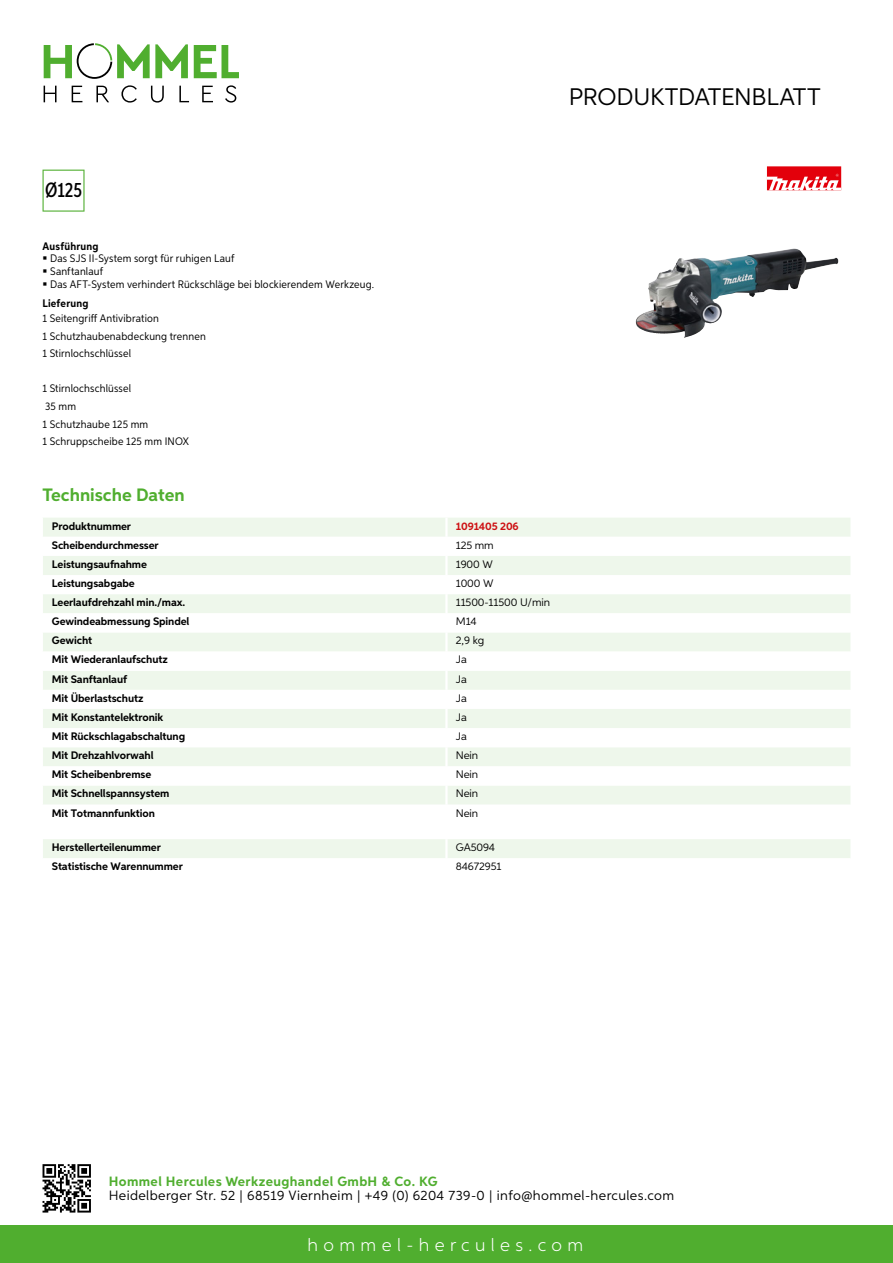
<style>
.page{position:relative;width:893px;height:1263px;background:#fff}
.page>*{position:absolute;margin:0;border:0;box-sizing:border-box;transform-origin:0 0}
.t1{font:24px "Aspira";letter-spacing:-.01em;color:#000}
.t2{font:500 20.7px "Aspira XX Nar";color:#000}
.t3{font:300 18px "Aspira";letter-spacing:.3em;color:#fff}
.t4{font:700 18px "Aspira";color:#50ae2f}
.t5{font:13.5px "Aspira";letter-spacing:.03em;color:#000}
.t6{font:700 13.5px "Aspira";letter-spacing:.03em;color:#50ae2f}
.t7{font:700 10.95px "Aspira";letter-spacing:-.01em;color:#000}
.t8{font:10.95px/17.5px "Aspira Nar";letter-spacing:.015em;color:#000}
.t9{font:10.95px "Aspira";letter-spacing:-.01em;color:#000}
.t10{font:700 10.95px "Aspira Nar";letter-spacing:.02em;color:#000}
.t11{font:700 10.95px "Aspira";letter-spacing:-.01em;color:#cd1013}
</style>
<div class="page">
<div style="left:0;top:1226px;width:893px;height:37px;background:#50ae2f"></div>
<svg style="left:43px;top:1164px;width:48px;height:48px"></svg>
<svg style="left:194px;top:45px;width:45px;height:33px"></svg>
<svg style="left:44px;top:43px;width:144px;height:36px"></svg>
<svg style="left:44px;top:86px;width:13px;height:16px"></svg>
<svg style="left:72px;top:86px;width:10px;height:16px"></svg>
<svg style="left:96px;top:86px;width:13px;height:16px"></svg>
<svg style="left:121px;top:85px;width:16px;height:18px"></svg>
<svg style="left:151px;top:86px;width:13px;height:17px"></svg>
<svg style="left:179px;top:86px;width:10px;height:16px"></svg>
<svg style="left:202px;top:86px;width:11px;height:16px"></svg>
<svg style="left:225px;top:85px;width:11px;height:18px"></svg>
<div style="left:43px;top:518px;width:807px;height:19px;background:#eef7eb"></div>
<svg style="left:43px;top:556px;width:807px;height:248px;fill:#eef7eb"></svg>
<hr style="left:445px;top:518px;width:3px;height:19px;background:#fff">
<hr style="left:445px;top:556px;width:3px;height:19px;background:#fff">
<hr style="left:445px;top:575px;width:3px;height:19px;background:#fff">
<hr style="left:445px;top:594px;width:3px;height:19px;background:#fff">
<hr style="left:445px;top:613px;width:3px;height:19px;background:#fff">
<hr style="left:445px;top:632px;width:3px;height:20px;background:#fff">
<hr style="left:445px;top:652px;width:3px;height:19px;background:#fff">
<hr style="left:445px;top:671px;width:3px;height:19px;background:#fff">
<hr style="left:445px;top:690px;width:3px;height:19px;background:#fff">
<hr style="left:445px;top:709px;width:3px;height:19px;background:#fff">
<hr style="left:445px;top:728px;width:3px;height:19px;background:#fff">
<hr style="left:445px;top:747px;width:3px;height:19px;background:#fff">
<hr style="left:445px;top:766px;width:3px;height:19px;background:#fff">
<hr style="left:445px;top:785px;width:3px;height:20px;background:#fff">
<div style="left:43px;top:839px;width:807px;height:19px;background:#eef7eb"></div>
<svg style="left:43px;top:170px;width:42px;height:42px"></svg>
<img style="left:636px;top:249px;width:156px;height:83px">
<svg style="left:766px;top:166px;width:76px;height:25px"></svg>
<div style="left:767px;top:166px;width:74px;height:24px;background:#e3000b"></div>
<svg style="left:767px;top:174px;width:74px;height:16px"></svg>
<h1 class="t1" style="left:569px;top:82px;width:253px">Produktdatenblatt</h1>
<h2 class="t2" style="left:45px;top:177px;width:38px">Ø125</h2>
<p class="t10" style="left:43px;top:239px;width:58px">Ausführung</p>
<p class="t8" style="left:50px;top:252px;width:326px;line-height:12.8px">Das SJS II-System sorgt für ruhigen Lauf<br>Sanftanlauf<br>Das AFT-System verhindert Rückschläge bei blockierendem Werkzeug.</p>
<p class="t10" style="left:43px;top:297px;width:47px">Lieferung</p>
<p class="t8" style="left:43px;top:310px;width:165px">1 Seitengriff Antivibration<br>1 Schutzhaubenabdeckung trennen<br>1 Stirnlochschlüssel</p>
<p class="t8" style="left:43px;top:380px;width:148px">1 Stirnlochschlüssel<br>35 mm<br>1 Schutzhaube 125 mm<br>1 Schruppscheibe 125 mm INOX</p>
<h3 class="t4" style="left:43px;top:483px;width:144px">Technische Daten</h3>
<p class="t7" style="left:52px;top:519px;width:81px">Produktnummer</p>
<p class="t11" style="left:456px;top:519px;width:64px">1091405 206</p>
<p class="t7" style="left:52px;top:538px;width:108px">Scheibendurchmesser</p>
<p class="t9" style="left:456px;top:538px;width:39px">125 mm</p>
<p class="t7" style="left:52px;top:557px;width:97px">Leistungsaufnahme</p>
<p class="t9" style="left:456px;top:557px;width:39px">1900 W</p>
<p class="t7" style="left:52px;top:576px;width:84px">Leistungsabgabe</p>
<p class="t9" style="left:456px;top:576px;width:39px">1000 W</p>
<p class="t7" style="left:52px;top:596px;width:135px">Leerlaufdrehzahl min./max.</p>
<p class="t9" style="left:456px;top:596px;width:96px">11500-11500 U/min</p>
<p class="t7" style="left:52px;top:615px;width:139px">Gewindeabmessung Spindel</p>
<p class="t9" style="left:456px;top:615px;width:22px">M14</p>
<p class="t7" style="left:52px;top:634px;width:42px">Gewicht</p>
<p class="t9" style="left:456px;top:634px;width:30px">2,9 kg</p>
<p class="t7" style="left:52px;top:653px;width:117px">Mit Wiederanlaufschutz</p>
<p class="t9" style="left:456px;top:653px;width:13px">Ja</p>
<p class="t7" style="left:52px;top:672px;width:77px">Mit Sanftanlauf</p>
<p class="t9" style="left:456px;top:672px;width:13px">Ja</p>
<p class="t7" style="left:52px;top:691px;width:93px">Mit Überlastschutz</p>
<p class="t9" style="left:456px;top:691px;width:13px">Ja</p>
<p class="t7" style="left:52px;top:710px;width:113px">Mit Konstantelektronik</p>
<p class="t9" style="left:456px;top:710px;width:13px">Ja</p>
<p class="t7" style="left:52px;top:729px;width:135px">Mit Rückschlagabschaltung</p>
<p class="t9" style="left:456px;top:729px;width:13px">Ja</p>
<p class="t7" style="left:52px;top:749px;width:103px">Mit Drehzahlvorwahl</p>
<p class="t9" style="left:456px;top:749px;width:24px">Nein</p>
<p class="t7" style="left:52px;top:768px;width:101px">Mit Scheibenbremse</p>
<p class="t9" style="left:456px;top:768px;width:24px">Nein</p>
<p class="t7" style="left:52px;top:787px;width:119px">Mit Schnellspannsystem</p>
<p class="t9" style="left:456px;top:787px;width:24px">Nein</p>
<p class="t7" style="left:52px;top:806px;width:105px">Mit Totmannfunktion</p>
<p class="t9" style="left:456px;top:806px;width:24px">Nein</p>
<p class="t7" style="left:52px;top:841px;width:111px">Herstellerteilenummer</p>
<p class="t9" style="left:456px;top:841px;width:41px">GA5094</p>
<p class="t7" style="left:52px;top:860px;width:132px">Statistische Warennummer</p>
<p class="t9" style="left:456px;top:860px;width:47px">84672951</p>
<p class="t6" style="left:109px;top:1172px;width:330px">Hommel Hercules Werkzeughandel GmbH &amp; Co. KG</p>
<p class="t5" style="left:109px;top:1187px;width:567px">Heidelberger Str. 52 | 68519 Viernheim | +49 (0) 6204 739-0 | info@hommel-hercules.com</p>
<h3 class="t3" style="left:307px;top:1234px;width:277px">hommel-hercules.com</h3>
</div>
